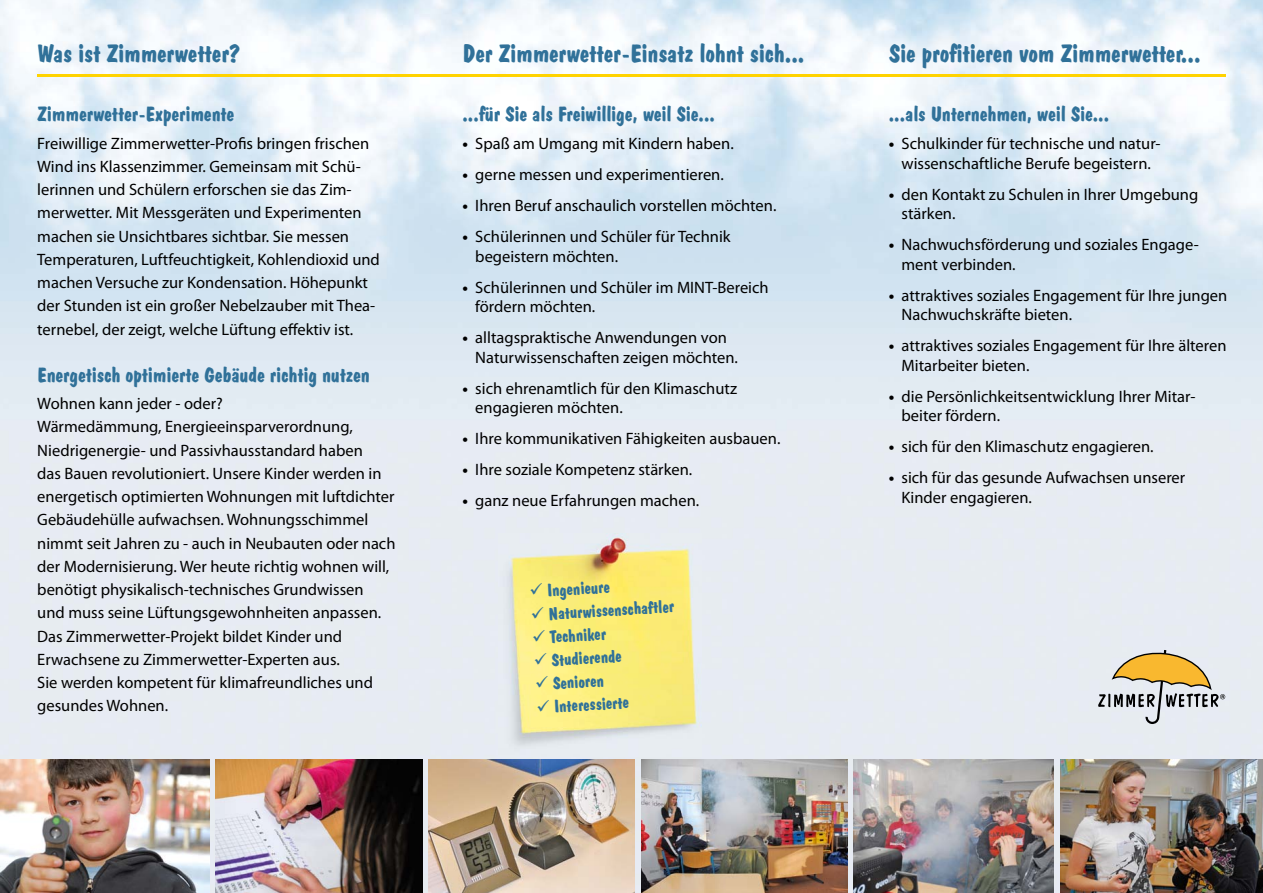
<style>
.page{position:relative;width:1263px;height:893px;background:#fff}
.page>*{position:absolute;margin:0;border:0;box-sizing:border-box;transform-origin:0 0}
.Headline_1{font:25.5px "Dom Bold BT";color:#307199}
.Sub_Headline{font:21px "Dom Bold BT";color:#307199}
.Headline_1-2{font:17.4px "Dom Bold BT";color:#307199}
.Fliesstext{font:16.5px/23.2px "Myriad Pro";color:#000}
.Aufzählung{font:16.5px/19.5px "Myriad Pro";color:#000}
.s1{font-weight:700}
</style>
<div class="page">
<img style="left:0;top:0;width:1263px;height:893px">
<svg style="left:1098px;top:650px;width:127px;height:74px"></svg>
<img style="left:428px;top:759px;width:207px;height:134px">
<img style="left:0;top:759px;width:209px;height:134px">
<img style="left:1060px;top:759px;width:203px;height:134px">
<img style="left:216px;top:759px;width:206px;height:134px">
<img style="left:641px;top:759px;width:206px;height:134px">
<img style="left:854px;top:759px;width:200px;height:134px">
<img style="left:498px;top:533px;width:203px;height:224px">
<hr style="left:37px;top:74px;width:1189px;height:3px;background:#ffd300">
<p class="Headline_1" style="left:37px;top:38px;width:204px">Was ist Zimmerwetter?</p>
<p class="Sub_Headline" style="left:37px;top:101px;width:199px">Zimmerwetter-Experimente</p>
<p class="Fliesstext" style="left:37px;top:131px;width:344px">Freiwillige Zimmerwetter-Profis bringen frischen Wind ins Klassenzimmer. Gemeinsam mit Schü&shy;lerinnen und Schülern erforschen sie das Zim&shy;merwetter. Mit Messgeräten und Experimenten machen sie Unsichtbares sichtbar. Sie messen Temperaturen, Luftfeuchtigkeit, Kohlendioxid und machen Versuche zur Kondensation. Höhepunkt der Stunden ist ein großer Nebelzauber mit Thea&shy;ternebel, der zeigt, welche Lüftung effektiv ist.</p>
<p class="Sub_Headline" style="left:37px;top:362px;width:334px">Energetisch optimierte Gebäude richtig nutzen</p>
<p class="Fliesstext" style="left:37px;top:392px;width:360px">Wohnen kann jeder - oder?<br>Wärmedämmung, Energieeinsparverordnung, Niedrigenergie- und Passivhausstandard haben<br>das Bauen revolutioniert. Unsere Kinder werden in energetisch optimierten Wohnungen mit luftdichter Gebäudehülle aufwachsen. Wohnungsschimmel nimmt seit Jahren zu - auch in Neubauten oder nach der Modernisierung. Wer heute richtig wohnen will, benötigt physikalisch-technisches Grundwissen<br>und muss seine Lüftungsgewohnheiten anpassen.<br>Das Zimmerwetter-Projekt bildet Kinder und Erwachsene zu Zimmerwetter-Experten aus.<br>Sie werden kompetent für klimafreundliches und gesundes Wohnen.</p>
<p class="Headline_1" style="left:462px;top:38px;width:344px">Der Zimmerwetter-Einsatz lohnt sich...</p>
<p class="Sub_Headline" style="left:462px;top:101px;width:254px">...für Sie als Freiwillige, weil Sie...</p>
<p class="Aufzählung" style="left:462px;top:134px;width:273px"><span class="s1">•</span> Spaß am Umgang mit Kindern haben.</p>
<p class="Aufzählung" style="left:462px;top:165px;width:263px"><span class="s1">•</span> gerne messen und experimentieren.</p>
<p class="Aufzählung" style="left:462px;top:196px;width:315px"><span class="s1">•</span> Ihren Beruf anschaulich vorstellen möchten.</p>
<p class="Aufzählung" style="left:475px;top:227px;width:257px;text-indent:-13px"><span class="s1">•</span> Schülerinnen und Schüler für Technik begeistern möchten.</p>
<p class="Aufzählung" style="left:475px;top:277px;width:295px;text-indent:-13px"><span class="s1">•</span> Schülerinnen und Schüler im MINT-Bereich fördern möchten.</p>
<p class="Aufzählung" style="left:475px;top:327px;width:264px;text-indent:-13px"><span class="s1">•</span> alltagspraktische Anwendungen von<br>Naturwissenschaften zeigen möchten.</p>
<p class="Aufzählung" style="left:475px;top:378px;width:263px;text-indent:-13px"><span class="s1">•</span> sich ehrenamtlich für den Klimaschutz engagieren möchten.</p>
<p class="Aufzählung" style="left:462px;top:428px;width:319px"><span class="s1">•</span> Ihre kommunikativen Fähigkeiten ausbauen.</p>
<p class="Aufzählung" style="left:462px;top:459px;width:231px"><span class="s1">•</span> Ihre soziale Kompetenz stärken.</p>
<p class="Aufzählung" style="left:462px;top:490px;width:238px"><span class="s1">•</span> ganz neue Erfahrungen machen.</p>
<p class="Headline_1-2" style="left:529px;top:581px;width:82px;rotate:-4deg">✓ Ingenieure</p>
<p class="Headline_1-2" style="left:530px;top:605px;width:145px;rotate:-4deg">✓ Naturwissenschaftler</p>
<p class="Headline_1-2" style="left:531px;top:628px;width:75px;rotate:-4deg">✓ Techniker</p>
<p class="Headline_1-2" style="left:533px;top:651px;width:90px;rotate:-4deg">✓ Studierende</p>
<p class="Headline_1-2" style="left:534px;top:674px;width:70px;rotate:-4deg">✓ Senioren</p>
<p class="Headline_1-2" style="left:536px;top:697px;width:94px;rotate:-4deg">✓ Interessierte</p>
<p class="Headline_1" style="left:889px;top:38px;width:314px">Sie profitieren vom Zimmerwetter...</p>
<p class="Sub_Headline" style="left:889px;top:101px;width:222px">...als Unternehmen, weil Sie...</p>
<p class="Aufzählung" style="left:889px;top:134px;width:273px;text-align:center"><span class="s1">•</span> Schulkinder für technische und natur&shy;wissenschaftliche Berufe begeistern.</p>
<p class="Aufzählung" style="left:901px;top:184px;width:298px;text-indent:-13px"><span class="s1">•</span> den Kontakt zu Schulen in Ihrer Umgebung stärken.</p>
<p class="Aufzählung" style="left:901px;top:235px;width:299px;text-indent:-13px"><span class="s1">•</span> Nachwuchsförderung und soziales Engage&shy;ment verbinden.</p>
<p class="Aufzählung" style="left:901px;top:285px;width:327px;text-indent:-13px"><span class="s1">•</span> attraktives soziales Engagement für Ihre jungen<br>Nachwuchskräfte bieten.</p>
<p class="Aufzählung" style="left:901px;top:335px;width:326px;text-indent:-13px"><span class="s1">•</span> attraktives soziales Engagement für Ihre älteren<br>Mitarbeiter bieten.</p>
<p class="Aufzählung" style="left:901px;top:386px;width:295px;text-indent:-13px"><span class="s1">•</span> die Persönlichkeitsentwicklung Ihrer Mitar&shy;beiter fördern.</p>
<p class="Aufzählung" style="left:889px;top:436px;width:266px"><span class="s1">•</span> sich für den Klimaschutz engagieren.</p>
<p class="Aufzählung" style="left:901px;top:467px;width:285px;text-indent:-13px"><span class="s1">•</span> sich für das gesunde Aufwachsen unserer<br>Kinder engagieren.</p>
</div>
